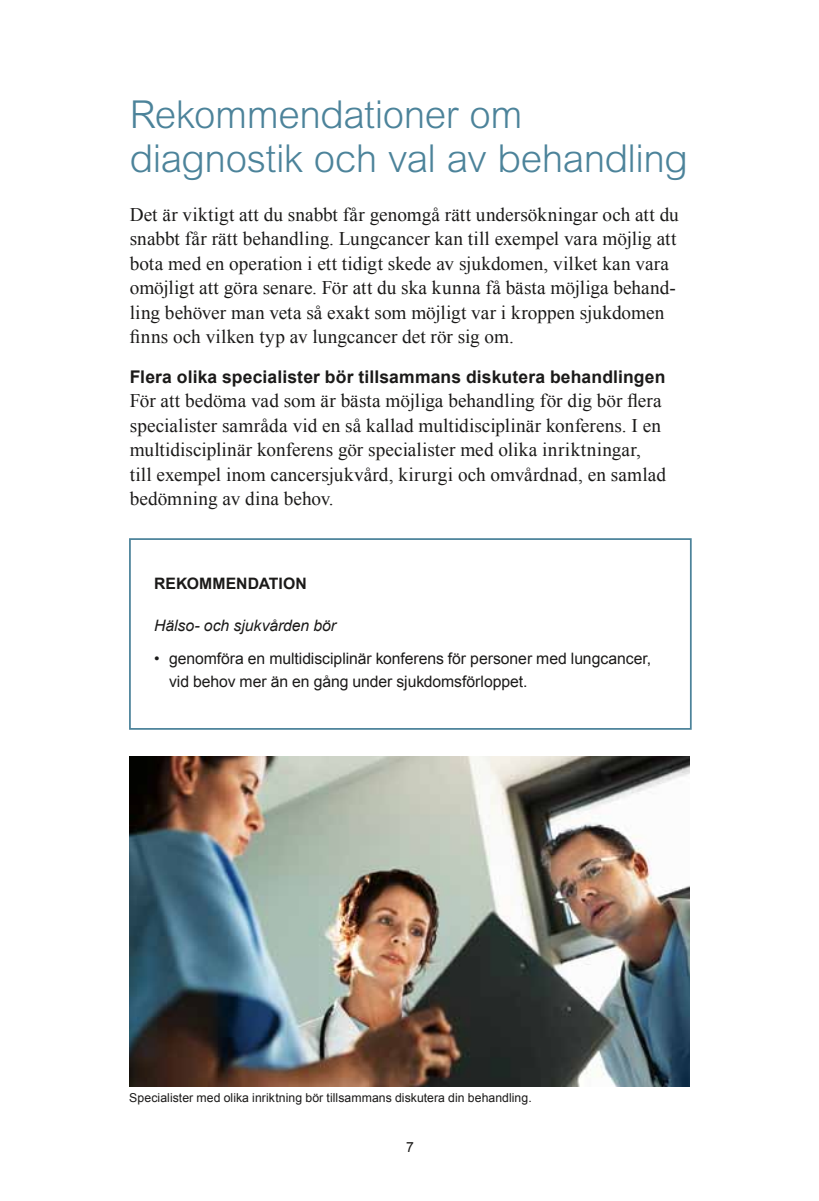
<style>
.page{position:relative;width:819px;height:1201px;background:#fff}
.page>*{position:absolute;margin:0;border:0;box-sizing:border-box;transform-origin:0 0}
.t1{font:300 38.5px/43.8px "Arial MT Std";letter-spacing:-.01em;color:#4c839a}
.t2{font:19.25px/24.5px "Times New Roman";letter-spacing:.005em;color:#1b1a19}
.t3{font:700 17.5px "Arial";letter-spacing:.01em;color:#1b1a19}
.t4{font:15.75px/22.8px "Arial";letter-spacing:-.005em;color:#1b1a19}
.t5{font:italic 15.75px "Arial";color:#1b1a19}
.t6{font:700 15.75px "Arial";color:#1b1a19}
.t7{font:14px "Arial";color:#1b1a19}
.t8{font:12.25px "Arial";letter-spacing:.005em;color:#1b1a19}
</style>
<div class="page">
<div style="left:129px;top:538px;width:562px;height:191px;border:2px solid #4c839a"></div>
<img style="left:129px;top:756px;width:561px;height:330px">
<h1 class="t1" style="left:130px;top:92px;width:559px">Rekommendationer om diagnostik och val av behandling</h1>
<p class="t2" style="left:130px;top:202px;width:550px">Det är viktigt att du snabbt får genomgå rätt undersökningar och att du snabbt får rätt behandling. Lungcancer kan till exempel vara möjlig att bota med en operation i ett tidigt skede av sjukdomen, vilket kan vara omöjligt att göra senare. För att du ska kunna få bästa möjliga behand&shy;ling behöver man veta så exakt som möjligt var i kroppen sjukdomen finns och vilken typ av lungcancer det rör sig om.</p>
<p class="t3" style="left:130px;top:365px;width:537px">Flera olika specialister bör tillsammans diskutera behandlingen</p>
<p class="t2" style="left:130px;top:388px;width:538px">För att bedöma vad som är bästa möjliga behandling för dig bör flera specialister samråda vid en så kallad multidisciplinär konferens. I en multidisciplinär konferens gör specialister med olika inriktningar, till exempel inom cancersjukvård, kirurgi och omvårdnad, en samlad bedömning av dina behov.</p>
<p class="t6" style="left:154px;top:572px;width:24px">Rekommendation</p>
<p class="t5" style="left:154px;top:615px;width:183px">Hälso- och sjukvården bör</p>
<p class="t4" style="left:169px;top:647px;width:483px;text-indent:-15px">• genomföra en multidisciplinär konferens för personer med lungcancer, vid behov mer än en gång under sjukdomsförloppet.</p>
<p class="t8" style="left:129px;top:1089px;width:404px">Specialister med olika inriktning bör tillsammans diskutera din behandling.</p>
<p class="t7" style="left:406px;top:1137px;width:9px">7</p>
</div>
